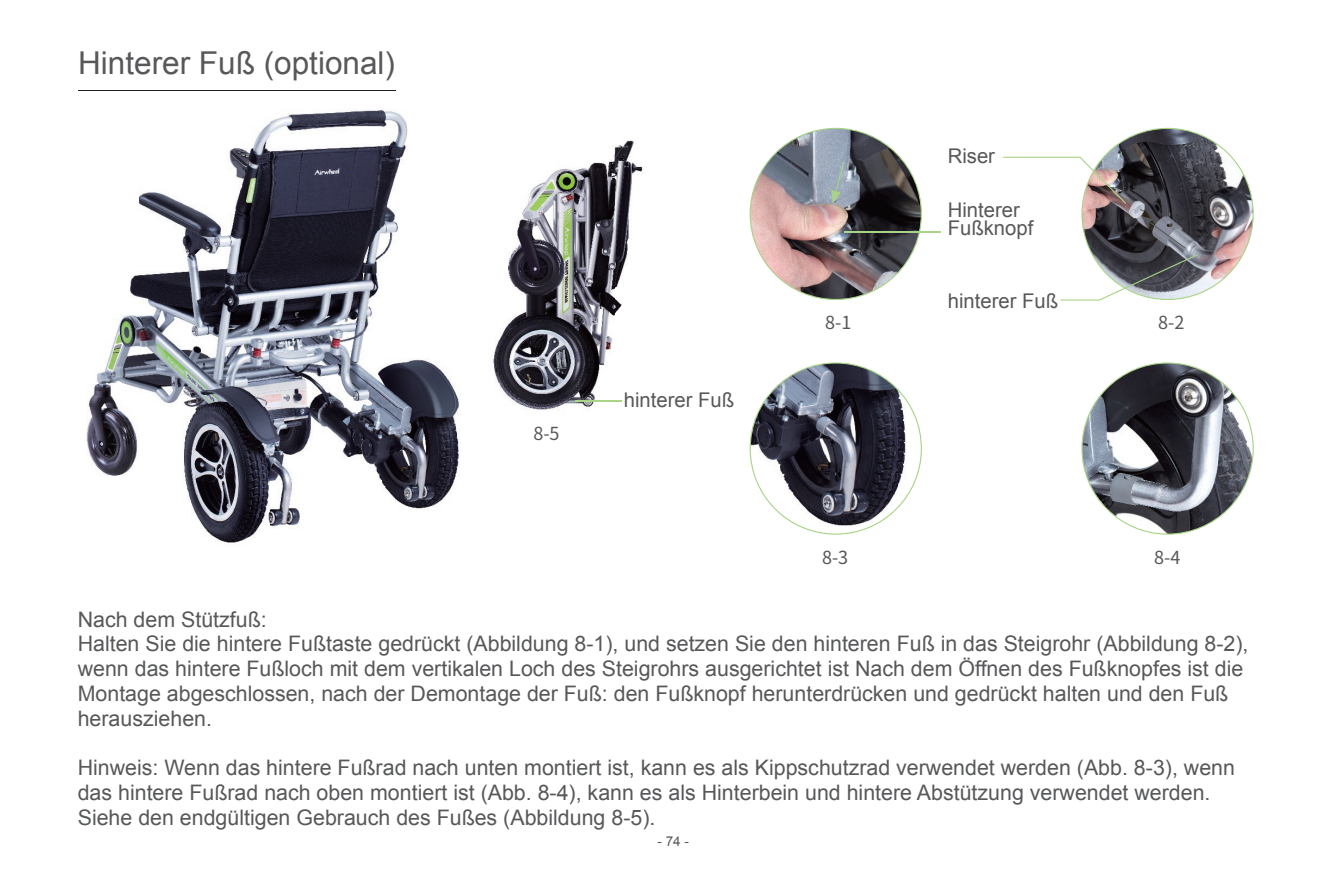
<style>
.page{position:relative;width:1340px;height:893px;background:#fff}
.page>*{position:absolute;margin:0;border:0;box-sizing:border-box;transform-origin:0 0}
.t1{font:31.5px "Arial";color:#57585a}
.t2{font:21.38px/24.8px "Arial";color:#57585a}
.t3{font:20.25px/18px "Arial";color:#57585a}
.t4{font:18px "Source Han Sans CN";color:#57585a}
.t5{font:13.5px "Arial";color:#57585a}
</style>
<div class="page">
<hr style="left:78px;top:90px;width:317px;height:1px;background:#231f20">
<img style="left:138px;top:110px;width:270px;height:144px">
<img style="left:88px;top:254px;width:371px;height:154px">
<img style="left:86px;top:408px;width:374px;height:138px">
<img style="left:493px;top:140px;width:151px;height:270px">
<hr style="left:844px;top:231px;width:97px;height:1px;background:#a9d386">
<svg style="left:1003px;top:128px;width:250px;height:173px"></svg>
<img style="left:749px;top:128px;width:172px;height:172px">
<svg style="left:749px;top:362px;width:172px;height:173px"></svg>
<svg style="left:1081px;top:362px;width:172px;height:173px"></svg>
<hr style="left:575px;top:400px;width:46px;height:1px;background:#a9d386">
<h1 class="t1" style="left:78px;top:42px;width:318px">Hinterer Fuß (optional)</h1>
<p class="t4" style="left:533px;top:423px;width:28px">8-5</p>
<p class="t3" style="left:623px;top:391px;width:112px">hinterer Fuß</p>
<p class="t4" style="left:825px;top:312px;width:28px">8-1</p>
<p class="t4" style="left:822px;top:548px;width:28px">8-3</p>
<p class="t3" style="left:947px;top:147px;width:49px">Riser</p>
<p class="t3" style="left:947px;top:201px;width:87px">Hinterer<br>Fußknopf</p>
<p class="t3" style="left:947px;top:292px;width:112px">hinterer Fuß</p>
<p class="t4" style="left:1158px;top:312px;width:28px">8-2</p>
<p class="t4" style="left:1154px;top:548px;width:28px">8-4</p>
<p class="t2" style="left:78px;top:607px;width:1172px">Nach dem Stützfuß:<br>Halten Sie die hintere Fußtaste gedrückt (Abbildung 8-1), und setzen Sie den hinteren Fuß in das Steigrohr (Abbildung 8-2), wenn das hintere Fußloch mit dem vertikalen Loch des Steigrohrs ausgerichtet ist Nach dem Öffnen des Fußknopfes ist die Montage abgeschlossen, nach der Demontage der Fuß: den Fußknopf herunterdrücken und gedrückt halten und den Fuß herausziehen.</p>
<p class="t2" style="left:78px;top:755px;width:1158px">Hinweis: Wenn das hintere Fußrad nach unten montiert ist, kann es als Kippschutzrad verwendet werden (Abb. 8-3), wenn das hintere Fußrad nach oben montiert ist (Abb. 8-4), kann es als Hinterbein und hintere Abstützung verwendet werden.<br>Siehe den endgültigen Gebrauch des Fußes (Abbildung 8-5).</p>
<p class="t5" style="left:657px;top:833px;width:33px">- 74 -</p>
</div>
